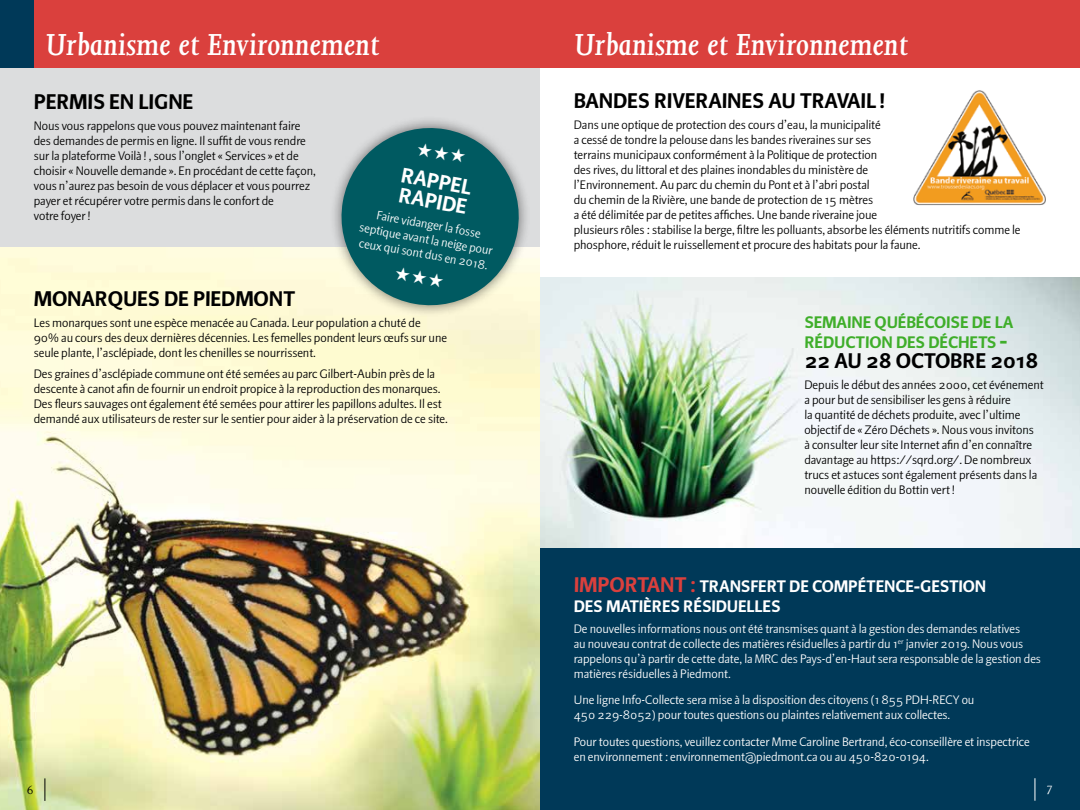
<style>
.page{position:relative;width:1080px;height:810px;background:#fff}
.page>*{position:absolute;margin:0;border:0;box-sizing:border-box;transform-origin:0 0}
.t1{font:italic 600 35px "Joanna";color:#fff}
.t2{font:23.75px "Beo Sans Bold R23";color:#000}
.t3{font:23.75px/20px "Beo Sans Bold R23";color:#fff}
.t4{font:18.75px/20px "Beo Sans Bold R23";color:#fff}
.t5{font:18.75px/20px "Beo Sans Bold R23";color:#3fae2a}
.t6{font:13.75px/15px "Beo Sans R23";color:#000}
.t7{font:13.75px/15px "Beo Sans R23";color:#fff}
.t8{font:13.75px "Joanna";color:#000}
.t9{font:13.75px "Joanna";color:#fff}
.s1{font-size:23.75px}
.s2{font-size:23.75px;color:#da403d}
</style>
<div class="page">
<img style="left:0;top:248px;width:540px;height:562px">
<div style="left:0;top:68px;width:540px;height:180px;background:#dcddde"></div>
<div style="left:540px;top:531px;width:540px;height:279px;background:#003958"></div>
<img style="left:540px;top:277px;width:540px;height:270px">
<div style="left:0;top:0;width:540px;height:68px;background:#da403d"></div>
<div style="left:540px;top:0;width:540px;height:68px;background:#da403d"></div>
<div style="left:0;top:0;width:34px;height:68px;background:#003958"></div>
<svg style="left:45px;top:778px;width:1px;height:23px"></svg>
<svg style="left:1035px;top:778px;width:1px;height:23px"></svg>
<div style="left:329px;top:116px;width:202px;height:202px;background:#000;opacity:.55"></div>
<svg style="left:334px;top:121px;width:192px;height:191px;background:#4c8787"></svg>
<img style="left:913px;top:90px;width:133px;height:116px">
<svg style="left:417px;top:142px;width:49px;height:21px"></svg>
<svg style="left:395px;top:266px;width:49px;height:22px"></svg>
<h1 class="t1" style="left:45px;top:25px;width:335px">Urbanisme et Environnement</h1>
<h1 class="t1" style="left:574px;top:25px;width:335px">Urbanisme et Environnement</h1>
<h2 class="t2" style="left:34px;top:90px;width:161px">PERMIS EN LIGNE</h2>
<p class="t6" style="left:34px;top:118px;width:284px">Nous vous rappelons que vous pouvez maintenant faire des demandes de permis en ligne. Il suffit de vous rendre sur la plateforme Voilà! , sous l’onglet « Services » et de choisir « Nouvelle demande ». En procédant de cette façon, vous n’aurez pas besoin de vous déplacer et vous pourrez payer et récupérer votre permis dans le confort de<br>votre foyer!</p>
<h2 class="t3" style="left:403px;top:166px;width:72px;rotate:10deg">RAPP EL<br>RAP IDE</h2>
<p class="t7" style="left:364px;top:205px;width:137px;text-align:center;rotate:10deg">Faire vidanger la fosse septique avant la neige pour ceux qui sont dus en 2018.</p>
<h2 class="t2" style="left:34px;top:287px;width:263px">MONARQUES DE PIEDMONT</h2>
<p class="t6" style="left:34px;top:315px;width:415px">Les monarques sont une espèce menacée au Canada. Leur population a chuté de<br>90% au cours des deux dernières décennies. Les femelles pondent leurs œufs sur une seule plante, l’asclépiade, dont les chenilles se nourrissent.</p>
<p class="t6" style="left:34px;top:366px;width:416px">Des graines d’asclépiade commune ont été semées au parc Gilbert-Aubin près de la descente à canot afin de fournir un endroit propice à la reproduction des monarques.<br>Des fleurs sauvages ont également été semées pour attirer les papillons adultes. Il est demandé aux utilisateurs de rester sur le sentier pour aider à la préservation de ce site.</p>
<h2 class="t2" style="left:574px;top:89px;width:313px">BANDES RIVERAINES AU TRAVAIL !</h2>
<p class="t6" style="left:574px;top:117px;width:448px">Dans une optique de protection des cours d’eau, la municipalité<br>a cessé de tondre la pelouse dans les bandes riveraines sur ses<br>terrains municipaux conformément à la Politique de protection<br>des rives, du littoral et des plaines inondables du ministère de<br>l’Environnement. Au parc du chemin du Pont et à l’abri postal<br>du chemin de la Rivière, une bande de protection de 15 mètres<br>a été délimitée par de petites affiches. Une bande riveraine joue<br>plusieurs rôles : stabilise la berge, filtre les polluants, absorbe les éléments nutritifs comme le phosphore, réduit le ruissellement et procure des habitats pour la faune.</p>
<h3 class="t5" style="left:804px;top:313px;width:205px">SEMAINE QUÉBÉCOISE DE LA<br>RÉDUCTION DES DÉCHETS <span class="s1">-</span></h3>
<h2 class="t2" style="left:804px;top:349px;width:235px">22 AU 28 OCTOBRE 2018</h2>
<p class="t6" style="left:804px;top:377px;width:241px">Depuis le début des années 2000, cet événement a pour but de sensibiliser les gens à réduire<br>la quantité de déchets produite, avec l’ultime objectif de « Zéro Déchets ». Nous vous invitons<br>à consulter leur site Internet afin d’en connaître davantage au https://sqrd.org/. De nombreux trucs et astuces sont également présents dans la nouvelle édition du Bottin vert!</p>
<h3 class="t4" style="left:574px;top:577px;width:414px"><span class="s2">IMPORTANT :</span> TRANSFERT DE COMPÉTENCE-GESTION<br>DES MATIÈRES RÉSIDUELLES</h3>
<p class="t7" style="left:574px;top:621px;width:469px">De nouvelles informations nous ont été transmises quant à la gestion des demandes relatives<br>au nouveau contrat de collecte des matières résiduelles à partir du 1<sup>er</sup> janvier 2019. Nous vous rappelons qu’à partir de cette date, la MRC des Pays-d’en-Haut sera responsable de la gestion des matières résiduelles à Piedmont.</p>
<p class="t7" style="left:574px;top:693px;width:402px">Une ligne Info-Collecte sera mise à la disposition des citoyens (1 855 PDH-RECY ou<br>450 229-8052) pour toutes questions ou plaintes relativement aux collectes.</p>
<p class="t7" style="left:574px;top:734px;width:457px">Pour toutes questions, veuillez contacter Mme Caroline Bertrand, éco-conseillère et inspectrice en environnement : environnement@piedmont.ca ou au 450-820-0194.</p>
<p class="t8" style="left:27px;top:782px;width:9px">6</p>
<p class="t9" style="left:1046px;top:782px;width:9px">7</p>
</div>
